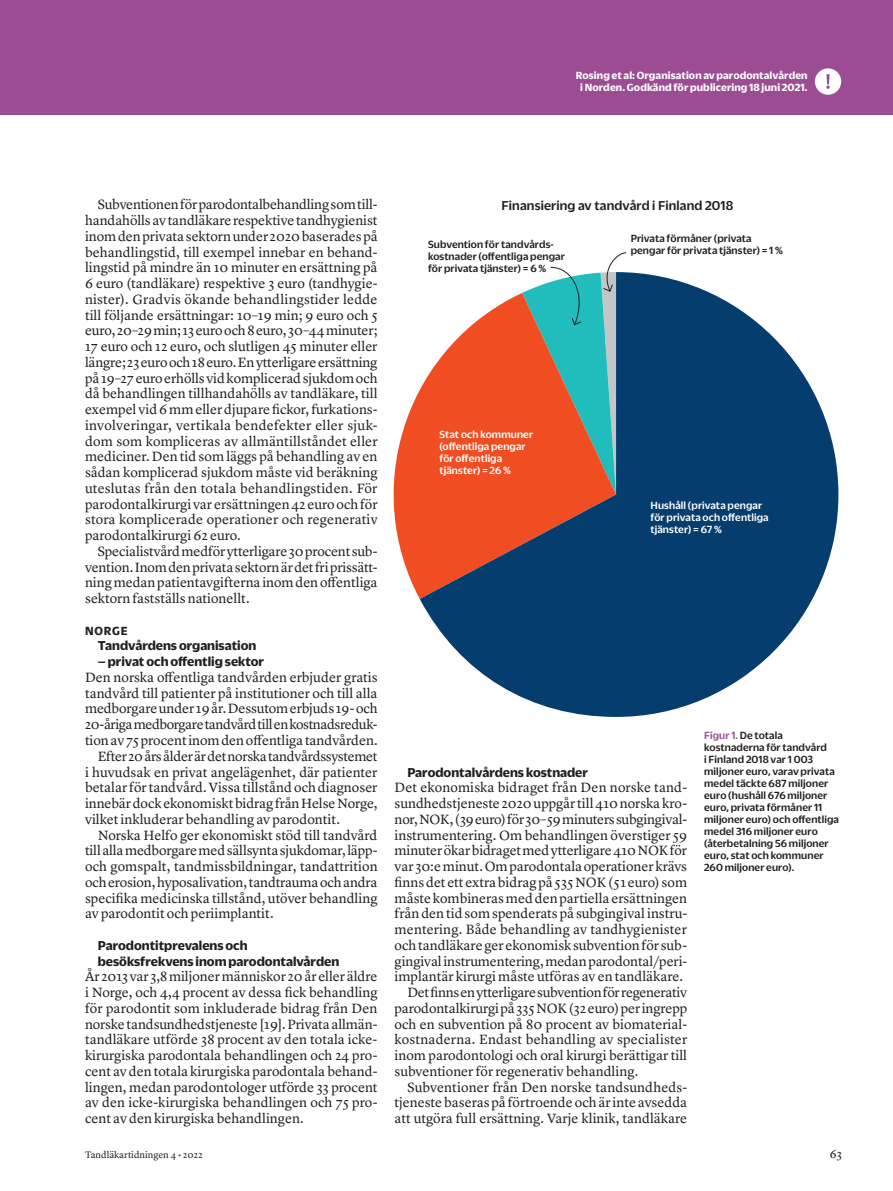
<style>
.page{position:relative;width:893px;height:1191px;background:#fff}
.page>*{position:absolute;margin:0;border:0;box-sizing:border-box;transform-origin:0 0}
.Bröd_utesluten_indra{font:13.95px/15.8px "Lyon Text";color:#231f20;text-align:justify}
.Bröd_utesluten{font:13.95px/15.8px "Lyon Text";color:#231f20;text-align:justify}
.Bröd_utesluten_indra-2{font:700 13.95px "Duplicate Sans";color:#231f20}
.Notis_bröd_medium{font:500 13.95px "Duplicate Sans";letter-spacing:.01em;color:#231f20}
.Bröd_utesluten-2{font:700 12.75px "Duplicate Sans";letter-spacing:.06em;color:#231f20}
.t1{font:12px "Lyon Text";color:#231f20}
.Bildtext_utan_punkt{font:500 11.25px/12px "Duplicate Sans";letter-spacing:.01em;color:#231f20}
.Bildtext_utan_punkt-2{font:500 11.25px/12px "Duplicate Sans";letter-spacing:.01em;color:#fff}
.Bildtext_utan_punkt-3{font:700 11.25px/12px "Duplicate Sans";letter-spacing:.01em;color:#fff;text-align:center}
.t2{font:9.75px "Lyon Text";color:#231f20}
.s1{color:#9b4c92}
</style>
<div class="page">
<div style="left:0;top:0;width:893px;height:115px;background:#9b4c92"></div>
<div style="left:815px;top:68px;width:26px;height:27px;background:#fff;border-radius:50%"></div>
<svg style="left:826px;top:74px;width:4px;height:15px"></svg>
<svg style="left:393px;top:390px;width:27px;height:209px;fill:#f04d22"></svg>
<svg style="left:420px;top:272px;width:418px;height:445px;fill:#053d6e"></svg>
<svg style="left:522px;top:252px;width:105px;height:242px;background:#918f83"></svg>
<p class="Bildtext_utan_punkt-3" style="left:576px;top:68px;width:233px">Rosing et al: Organisation av parodontalvården i Norden. Godkänd för publicering 18 juni 2021.</p>
<p class="Bröd_utesluten_indra" style="left:85px;top:196px;width:294px;text-indent:13px">Subventionen för parodontalbehandling som till&shy;handahölls av tandläkare respektive tandhygienist inom den privata sektorn under 2020 baserades på behandlingstid, till exempel innebar en behand&shy;lingstid på mindre än 10 minuter en ersättning på 6 euro (tandläkare) respektive 3 euro (tandhygie&shy;nister). Gradvis ökande behandlingstider ledde till följande ersättningar: 10–19 min; 9 euro och 5 euro, 20–29 min; 13 euro och 8 euro, 30–44 minuter; 17 euro och 12 euro, och slutligen 45 minuter eller längre; 23 euro och 18 euro. En ytterligare ersättning på 19–27 euro erhölls vid komplicerad sjukdom och då behandlingen tillhandahölls av tandläkare, till exempel vid 6 mm eller djupare fickor, furkations&shy;involveringar, vertikala bendefekter eller sjuk&shy;dom som kompliceras av allmäntillståndet eller mediciner. Den tid som läggs på behandling av en sådan komplicerad sjukdom måste vid beräkning uteslutas från den totala behandlingstiden. För parodontalkirurgi var ersättningen 42 euro och för stora komplicerade operationer och regenerativ parodontalkirurgi 62 euro.</p>
<p class="Bröd_utesluten_indra" style="left:85px;top:542px;width:294px;text-indent:13px">Specialistvård medför ytterligare 30 procent sub&shy;vention. Inom den privata sektorn är det fri prissätt&shy;ning medan patientavgifterna inom den offentliga sektorn fastställs nationellt.</p>
<p class="Bröd_utesluten-2" style="left:85px;top:622px;width:44px">NORGE</p>
<p class="Bröd_utesluten_indra-2" style="left:98px;top:636px;width:160px">Tandvårdens organisation</p>
<p class="Bröd_utesluten_indra-2" style="left:98px;top:652px;width:168px">– privat och offentlig sektor</p>
<p class="Bröd_utesluten" style="left:85px;top:668px;width:294px">Den norska offentliga tandvården erbjuder gratis tandvård till patienter på institutioner och till alla medborgare under 19 år. Dessutom erbjuds 19- och 20-åriga medborgare tandvård till en kostnadsreduk&shy;tion av 75 procent inom den offentliga tandvården.</p>
<p class="Bröd_utesluten_indra" style="left:85px;top:747px;width:294px;text-indent:13px">Efter 20 års ålder är det norska tandvårdssystemet i huvudsak en privat angelägenhet, där patienter betalar för tandvård. Vissa tillstånd och diagnoser innebär dock ekonomiskt bidrag från Helse Norge, vilket inkluderar behandling av parodontit.</p>
<p class="Bröd_utesluten_indra" style="left:85px;top:826px;width:294px;text-indent:13px">Norska Helfo ger ekonomiskt stöd till tandvård till alla medborgare med sällsynta sjukdomar, läpp&shy;och gomspalt, tandmissbildningar, tandattrition och erosion, hyposalivation, tandtrauma och andra specifika medicinska tillstånd, utöver behandling av parodontit och periimplantit.</p>
<p class="Bröd_utesluten_indra-2" style="left:98px;top:935px;width:151px">Parodontitprevalens och</p>
<p class="Bröd_utesluten_indra-2" style="left:98px;top:951px;width:243px">besöksfrekvens inom parodontalvården</p>
<p class="Bröd_utesluten" style="left:85px;top:967px;width:294px">År 2013 var 3,8 miljoner människor 20 år eller äldre i Norge, och 4,4 procent av dessa fick behandling för parodontit som inkluderade bidrag från Den norske tandsundhedstjeneste [19]. Privata allmän&shy;tandläkare utförde 38 procent av den totala icke&shy;kirurgiska parodontala behandlingen och 24 pro&shy;cent av den totala kirurgiska parodontala behand&shy;lingen, medan parodontologer utförde 33 procent av den icke-kirurgiska behandlingen och 75 pro&shy;cent av den kirurgiska behandlingen.</p>
<p class="Notis_bröd_medium" style="left:502px;top:196px;width:233px">Finansiering av tandvård i Finland 2018</p>
<p class="Bildtext_utan_punkt" style="left:631px;top:232px;width:154px">Privata förmåner (privata pengar för privata tjänster) = 1 %</p>
<p class="Bildtext_utan_punkt" style="left:428px;top:237px;width:138px">Subvention för tandvårds&shy;kostnader (offentliga pengar för privata tjänster) = 6 %</p>
<p class="Bildtext_utan_punkt-2" style="left:439px;top:428px;width:95px">Stat och kommuner (offentliga pengar</p>
<p class="Bildtext_utan_punkt-2" style="left:439px;top:452px;width:73px">för offentliga tjänster) = 26 %</p>
<p class="Bildtext_utan_punkt-2" style="left:650px;top:498px;width:113px">Hushåll (privata pengar</p>
<p class="Bildtext_utan_punkt-2" style="left:650px;top:510px;width:120px">för privata och offentliga tjänster) = 67 %</p>
<p class="Bröd_utesluten_indra-2" style="left:407px;top:762px;width:182px">Parodontalvårdens kostnader</p>
<p class="Bröd_utesluten" style="left:395px;top:778px;width:294px">Det ekonomiska bidraget från Den norske tand&shy;sundhedstjeneste 2020 uppgår till 410 norska kro&shy;nor, NOK, (39 euro) för 30–59 minuters subgingival&shy;instrumentering. Om behandlingen överstiger 59 minuter ökar bidraget med ytterligare 410 NOK för var 30:e minut. Om parodontala operationer krävs finns det ett extra bidrag på 535 NOK (51 euro) som måste kombineras med den partiella ersättningen från den tid som spenderats på subgingival instru&shy;mentering. Både behandling av tandhygienister och tandläkare ger ekonomisk subvention för sub&shy;gingival instrumentering, medan parodontal/peri&shy;implantär kirurgi måste utföras av en tandläkare.</p>
<p class="Bröd_utesluten_indra" style="left:395px;top:983px;width:294px;text-indent:13px">Det finns en ytterligare subvention för regenerativ parodontalkirurgi på 335 NOK (32 euro) per ingrepp och en subvention på 80 procent av biomaterial&shy;kostnaderna. Endast behandling av specialister inom parodontologi och oral kirurgi berättigar till subventioner för regenerativ behandling.</p>
<p class="Bröd_utesluten_indra" style="left:395px;top:1078px;width:294px;text-indent:13px">Subventioner från Den norske tandsundheds&shy;tjeneste baseras på förtroende och är inte avsedda att utgöra full ersättning. Varje klinik, tandläkare</p>
<p class="Bildtext_utan_punkt" style="left:704px;top:728px;width:136px"><span class="s1">Figur 1.</span> De totala kostnaderna för tandvård<br>i Finland 2018 var 1003 miljoner euro, varav privata medel täckte 687 miljoner euro (hushåll 676 miljoner euro, privata förmåner 11 miljoner euro) och offentliga medel 316 miljoner euro (återbetalning 56 miljoner euro, stat och kommuner<br>260 miljoner euro).</p>
<p class="t2" style="left:85px;top:1147px;width:119px">Tandläkartidningen 4 • 2022</p>
<p class="t1" style="left:830px;top:1144px;width:13px">63</p>
</div>
